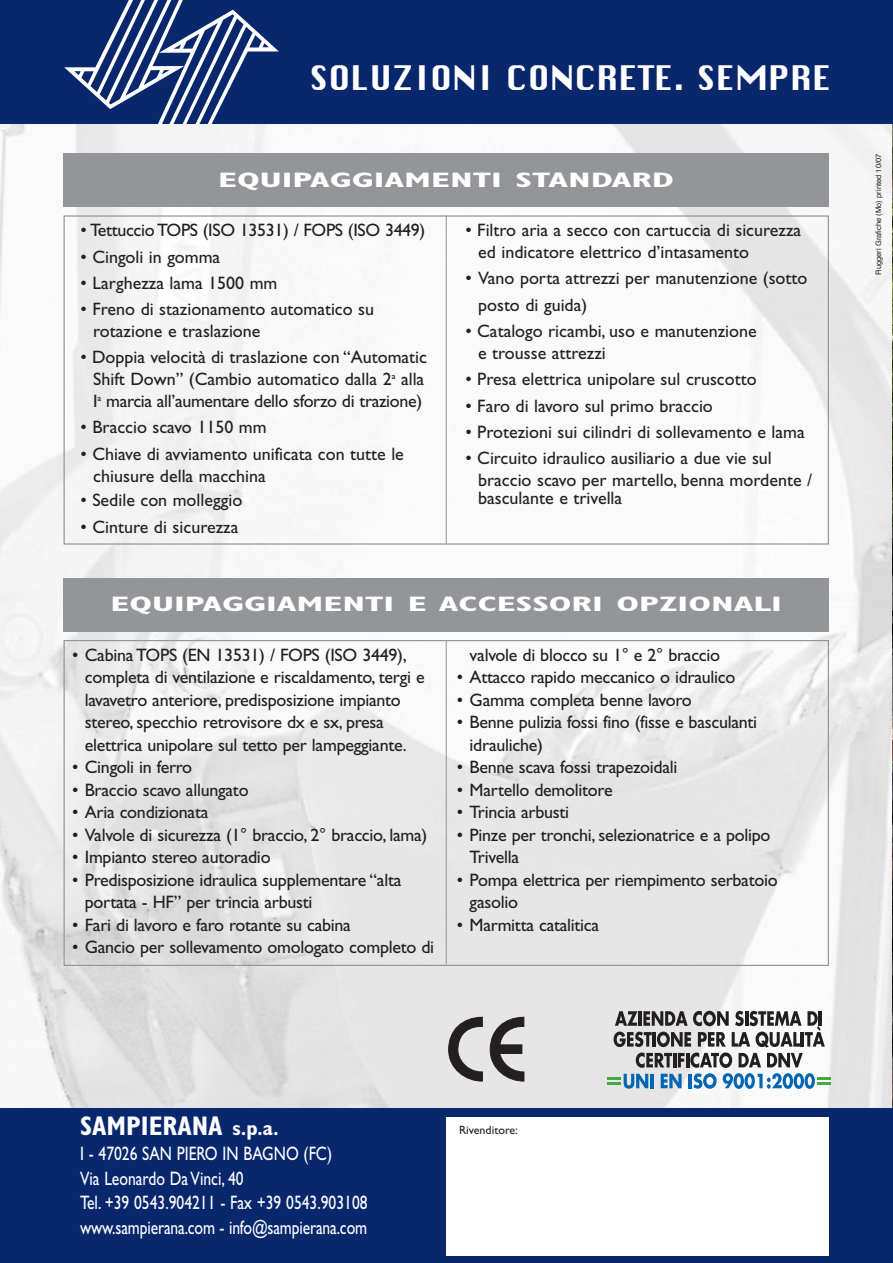
<style>
.page{position:relative;width:893px;height:1263px;background:#fff}
.page>*{position:absolute;margin:0;border:0;box-sizing:border-box;transform-origin:0 0}
.t1{font:33px "Chicago";color:#fff}
.t2{font:700 condensed 27px "Gill Sans";color:#fff}
.t3{font:700 condensed 21px "Gill Sans";color:#fff;scale:1.76 1}
.t4{font:19.5px/24.6px "Gill Sans";color:#fff;scale:.8 1}
.t5{font:18px/22.5px "Gill Sans";letter-spacing:-.015em;color:#231f20}
.t6{font:12px "Gill Sans";color:#231f20}
.t7{font:7.5px "Helvetica";color:#231f20}
.s1{font-size:21px}
</style>
<div class="page">
<img style="left:0;top:124px;width:892px;height:984px">
<div style="left:64px;top:154px;width:765px;height:53px;background:#939598"></div>
<hr style="left:446px;top:215px;width:1px;height:329px;background:#939598">
<div style="left:64px;top:578px;width:765px;height:53px;background:#939598"></div>
<hr style="left:446px;top:640px;width:1px;height:324px;background:#939598">
<img style="left:892px;top:124px;width:1px;height:984px">
<svg style="left:448px;top:1017px;width:35px;height:67px;background:#999898"></svg>
<svg style="left:490px;top:1017px;width:34px;height:67px;background:#868484"></svg>
<svg style="left:614px;top:1011px;width:211px;height:78px"></svg>
<hr style="left:819px;top:1011px;width:3px;height:15px;background:#231f20">
<hr style="left:607px;top:1082px;width:14px;height:3px;background:#45a942">
<hr style="left:607px;top:1077px;width:14px;height:3px;background:#45a942">
<hr style="left:817px;top:1082px;width:14px;height:3px;background:#45a942">
<hr style="left:817px;top:1077px;width:14px;height:3px;background:#45a942">
<div style="left:0;top:1108px;width:893px;height:155px;background:#08276c"></div>
<div style="left:0;top:0;width:893px;height:124px;background:#08276c"></div>
<svg style="left:64px;top:0;width:215px;height:124px"></svg>
<div style="left:446px;top:1117px;width:383px;height:138px;background:#fff"></div>
<h1 class="t1" style="left:309px;top:66px;width:523px">SOLUZIONI CONCRETE. SEMPRE</h1>
<p class="t3" style="left:218px;top:172px;width:261px">EQUIPAGGIAMENTI STANDARD</p>
<p class="t5" style="left:81px;top:221px;width:346px">• Tettuccio TOPS (ISO 13531) / FOPS (ISO 3449)</p>
<p class="t5" style="left:81px;top:247px;width:141px">• Cingoli in gomma</p>
<p class="t5" style="left:81px;top:274px;width:198px">• Larghezza lama 1500 mm</p>
<p class="t5" style="left:93px;top:300px;width:282px;line-height:21.9px;text-indent:-13px">• Freno di stazionamento automatico su rotazione e traslazione</p>
<p class="t5" style="left:81px;top:348px;width:348px;line-height:21.9px;text-align:center">• Doppia velocità di traslazione con “Automatic<br>Shift Down” (Cambio automatico dalla 2<sup>a</sup> alla<br>I<sup>a</sup> marcia all’aumentare dello sforzo di trazione)</p>
<p class="t5" style="left:81px;top:418px;width:188px">• Braccio scavo 1150 mm</p>
<p class="t5" style="left:93px;top:445px;width:312px;line-height:21.9px;text-indent:-13px">• Chiave di avviamento unificata con tutte le chiusure della macchina</p>
<p class="t5" style="left:81px;top:491px;width:163px">• Sedile con molleggio</p>
<p class="t5" style="left:81px;top:517px;width:159px">• Cinture di sicurezza</p>
<p class="t5" style="left:478px;top:221px;width:325px;line-height:21.9px;text-indent:-13px">• Filtro aria a secco con cartuccia di sicurezza ed indicatore elettrico d’intasamento</p>
<p class="t5" style="left:478px;top:267px;width:331px;line-height:26.4px;text-indent:-13px">• Vano porta attrezzi per manutenzione (sotto posto di guida)</p>
<p class="t5" style="left:478px;top:322px;width:280px;line-height:21.9px;text-indent:-13px">• Catalogo ricambi, uso e manutenzione e trousse attrezzi</p>
<p class="t5" style="left:465px;top:370px;width:293px">• Presa elettrica unipolare sul cruscotto</p>
<p class="t5" style="left:465px;top:396px;width:249px">• Faro di lavoro sul primo braccio</p>
<p class="t5" style="left:465px;top:422px;width:341px">• Protezioni sui cilindri di sollevamento e lama</p>
<p class="t5" style="left:478px;top:449px;width:336px;line-height:21.9px;text-indent:-13px">• Circuito idraulico ausiliario a due vie sul braccio scavo per martello, benna mordente /</p>
<p class="t5" style="left:478px;top:489px;width:146px">basculante e trivella</p>
<p class="t3" style="left:111px;top:597px;width:383px">EQUIPAGGIAMENTI E ACCESSORI OPZIONALI</p>
<p class="t5" style="left:85px;top:645px;width:341px;text-indent:-13px">• Cabina TOPS (EN 13531) / FOPS (ISO 3449), completa di ventilazione e riscaldamento, tergi e lavavetro anteriore, predisposizione impianto stereo, specchio retrovisore dx e sx, presa elettrica unipolare sul tetto per lampeggiante.</p>
<p class="t5" style="left:72px;top:758px;width:122px">• Cingoli in ferro</p>
<p class="t5" style="left:72px;top:780px;width:178px">• Braccio scavo allungato</p>
<p class="t5" style="left:72px;top:803px;width:138px">• Aria condizionata</p>
<p class="t5" style="left:72px;top:825px;width:357px">• Valvole di sicurezza (1° braccio, 2° braccio, lama)</p>
<p class="t5" style="left:72px;top:848px;width:200px">• Impianto stereo autoradio</p>
<p class="t5" style="left:85px;top:870px;width:318px;text-indent:-13px">• Predisposizione idraulica supplementare “alta portata - HF” per trincia arbusti</p>
<p class="t5" style="left:72px;top:915px;width:280px">• Fari di lavoro e faro rotante su cabina</p>
<p class="t5" style="left:72px;top:938px;width:364px">• Gancio per sollevamento omologato completo di</p>
<p class="t5" style="left:470px;top:645px;width:252px">valvole di blocco su 1° e 2° braccio</p>
<p class="t5" style="left:457px;top:668px;width:280px">• Attacco rapido meccanico o idraulico</p>
<p class="t5" style="left:457px;top:690px;width:236px">• Gamma completa benne lavoro</p>
<p class="t5" style="left:470px;top:713px;width:289px;text-indent:-13px">• Benne pulizia fossi fino (fisse e basculanti idrauliche)</p>
<p class="t5" style="left:457px;top:758px;width:222px">• Benne scava fossi trapezoidali</p>
<p class="t5" style="left:457px;top:780px;width:157px">• Martello demolitore</p>
<p class="t5" style="left:457px;top:803px;width:114px">• Trincia arbusti</p>
<p class="t5" style="left:470px;top:825px;width:302px;text-indent:-13px">• Pinze per tronchi, selezionatrice e a polipo<br>Trivella</p>
<p class="t5" style="left:470px;top:870px;width:310px;text-indent:-13px">• Pompa elettrica per riempimento serbatoio gasolio</p>
<p class="t5" style="left:457px;top:915px;width:144px">• Marmitta catalitica</p>
<p class="t7" style="left:875px;top:275px;width:122px;rotate:-90deg">Ruggeri Grafiche (Mo) printed 10/07</p>
<h2 class="t2" style="left:80px;top:1117px;width:200px">SAMPIERANA <span class="s1">s.p.a.</span></h2>
<p class="t4" style="left:80px;top:1143px;width:361px">I - 47026 SAN PIERO IN BAGNO (FC)<br>Via Leonardo Da Vinci, 40<br>Tel. +39 0543.904211 - Fax +39 0543.903108 www.sampierana.com - info@sampierana.com</p>
<p class="t6" style="left:459px;top:1125px;width:60px">Rivenditore:</p>
</div>
